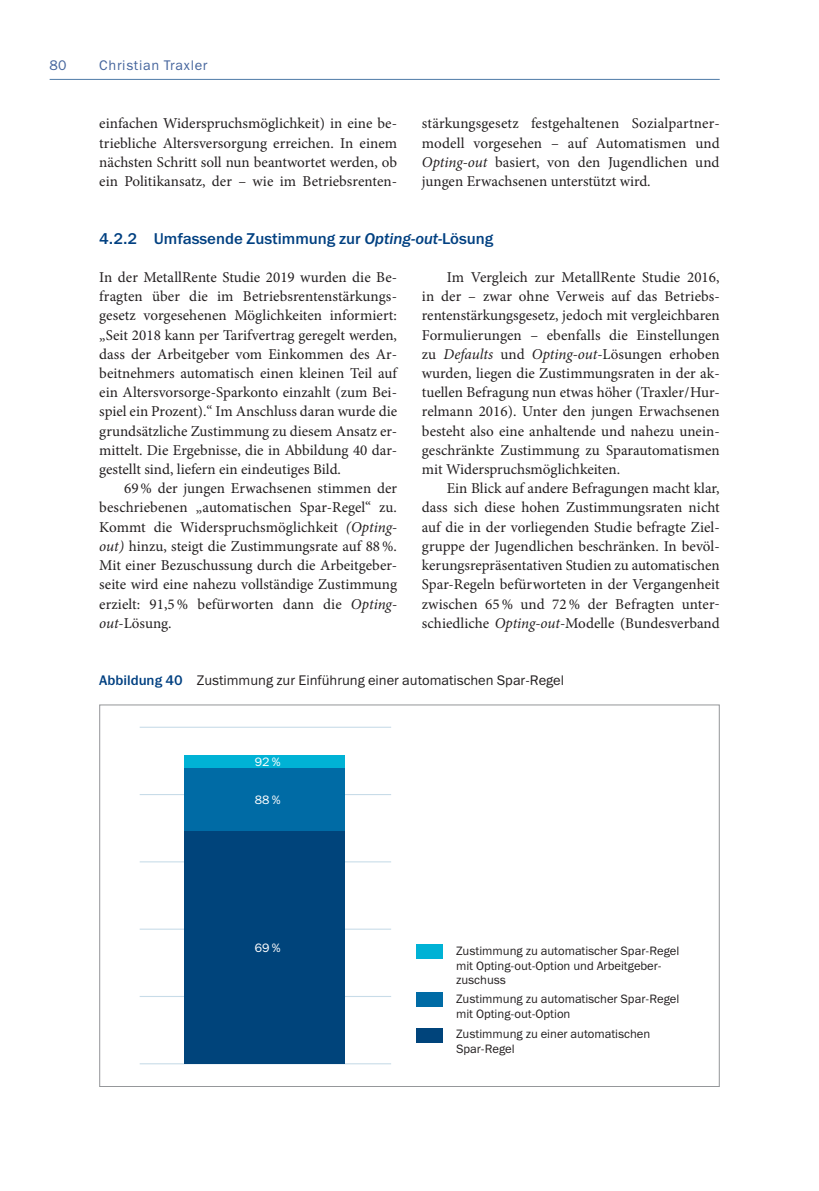
<style>
.page{position:relative;width:819px;height:1191px;background:#fff}
.page>*{position:absolute;margin:0;border:0;box-sizing:border-box;transform-origin:0 0}
.t1{font:15.75px "Franklin Gothic Medium ITC";color:#014081}
.t2{font:15.05px/19.2px "Minion Pro";color:#231f20;text-align:justify}
.t3{font:14px "Franklin Gothic Book ITC";color:#231f20}
.t4{font:14px "Franklin Gothic Book ITC";letter-spacing:.05em;color:#45659d}
.t5{font:12.25px/14.7px "Franklin Gothic Book ITC";color:#231f20}
.t6{font:12.25px "Franklin Gothic Book ITC";color:#fff}
.s1{font-style:italic}
.s2{font-family:"Franklin Gothic Medium ITC";color:#014081}
</style>
<div class="page">
<hr style="left:50px;top:79px;width:669px;height:1px;background:#014081">
<div style="left:416px;top:1027px;width:26px;height:15px;background:#00447b"></div>
<div style="left:416px;top:992px;width:26px;height:15px;background:#006ba5"></div>
<div style="left:416px;top:944px;width:26px;height:14px;background:#00b2d5"></div>
<hr style="left:140px;top:794px;width:251px;height:1px;background:#c8dce8">
<hr style="left:140px;top:726px;width:251px;height:2px;background:#c8dce8">
<hr style="left:140px;top:861px;width:251px;height:1px;background:#c8dce8">
<hr style="left:140px;top:928px;width:251px;height:1px;background:#c8dce8">
<hr style="left:140px;top:996px;width:251px;height:1px;background:#c8dce8">
<hr style="left:140px;top:1063px;width:251px;height:1px;background:#c8dce8">
<div style="left:185px;top:755px;width:160px;height:13px;background:#00b2d5"></div>
<div style="left:185px;top:768px;width:160px;height:63px;background:#006ba5"></div>
<div style="left:185px;top:831px;width:160px;height:233px;background:#00447b"></div>
<p class="t4" style="left:50px;top:56px;width:18px">80</p>
<p class="t4" style="left:99px;top:56px;width:110px">Christian Traxler</p>
<p class="t2" style="left:99px;top:114px;width:299px">einfachen Widerspruchsmöglichkeit) in eine be&shy;triebliche Altersversorgung erreichen. In einem nächsten Schritt soll nun beantwortet werden, ob ein Politikansatz, der – wie im Betriebsrenten-</p>
<p class="t2" style="left:422px;top:114px;width:299px">stärkungsgesetz festgehaltenen Sozialpartner&shy;modell vorgesehen – auf Automatismen und <span class="s1">Opting-out</span> basiert, von den Jugendlichen und jungen Erwachsenen unterstützt wird.</p>
<p class="t1" style="left:99px;top:229px;width:395px">4.2.2 Umfassende Zustimmung zur <span class="s1">Opting-out-</span>Lösung</p>
<p class="t2" style="left:99px;top:268px;width:299px">In der MetallRente Studie 2019 wurden die Be&shy;fragten über die im Betriebsrentenstärkungs&shy;gesetz vorgesehenen Möglichkeiten informiert: „Seit 2018 kann per Tarifvertrag geregelt werden, dass der Arbeitgeber vom Einkommen des Ar&shy;beitnehmers automatisch einen kleinen Teil auf ein Altersvorsorge-Sparkonto einzahlt (zum Bei&shy;spiel ein Prozent).“ Im Anschluss daran wurde die grundsätzliche Zustimmung zu diesem Ansatz er&shy;mittelt. Die Ergebnisse, die in Abbildung 40 dar&shy;gestellt sind, liefern ein eindeutiges Bild.</p>
<p class="t2" style="left:99px;top:479px;width:299px;text-indent:25px">69% der jungen Erwachsenen stimmen der beschriebenen „automatischen Spar-Regel“ zu.<br>Kommt die Widerspruchsmöglichkeit <span class="s1">(Opting&shy;out)</span> hinzu, steigt die Zustimmungsrate auf 88%.<br>Mit einer Bezuschussung durch die Arbeitgeber&shy;seite wird eine nahezu vollständige Zustimmung erzielt: 91,5% befürworten dann die <span class="s1">Opting&shy;out-</span>Lösung.</p>
<p class="t2" style="left:422px;top:268px;width:299px;text-indent:25px">Im Vergleich zur MetallRente Studie 2016, in der – zwar ohne Verweis auf das Betriebs&shy;rentenstärkungsgesetz, jedoch mit vergleichbaren Formulierungen – ebenfalls die Einstellungen zu <span class="s1">Defaults</span> und <span class="s1">Opting-out-</span>Lösungen erhoben wurden, liegen die Zustimmungsraten in der ak&shy;tuellen Befragung nun etwas höher (Traxler/ Hur&shy;relmann 2016). Unter den jungen Erwachsenen besteht also eine anhaltende und nahezu unein&shy;geschränkte Zustimmung zu Sparautomatismen mit Widerspruchsmöglichkeiten.</p>
<p class="t2" style="left:422px;top:479px;width:299px;text-indent:25px">Ein Blick auf andere Befragungen macht klar, dass sich diese hohen Zustimmungsraten nicht auf die in der vorliegenden Studie befragte Ziel&shy;gruppe der Jugendlichen beschränken. In bevöl&shy;kerungsrepräsentativen Studien zu automatischen Spar-Regeln befürworteten in der Vergangenheit zwischen 65% und 72% der Befragten unter&shy;schiedliche <span class="s1">Opting-out-</span>Modelle (Bundesverband</p>
<p class="t3" style="left:99px;top:671px;width:466px"><span class="s2">Abbildung 40</span> Zustimmung zur Einführung einer automatischen Spar-Regel</p>
<p class="t6" style="left:255px;top:754px;width:27px">92%</p>
<p class="t6" style="left:255px;top:792px;width:27px">88%</p>
<p class="t6" style="left:255px;top:940px;width:27px">69%</p>
<p class="t5" style="left:456px;top:943px;width:225px">Zustimmung zu automatischer Spar-Regel mit Opting-out-Option und Arbeitgeber&shy;zuschuss</p>
<p class="t5" style="left:456px;top:991px;width:225px">Zustimmung zu automatischer Spar-Regel mit Opting-out-Option</p>
<p class="t5" style="left:456px;top:1026px;width:196px">Zustimmung zu einer automatischen<br>Spar-Regel</p>
</div>
